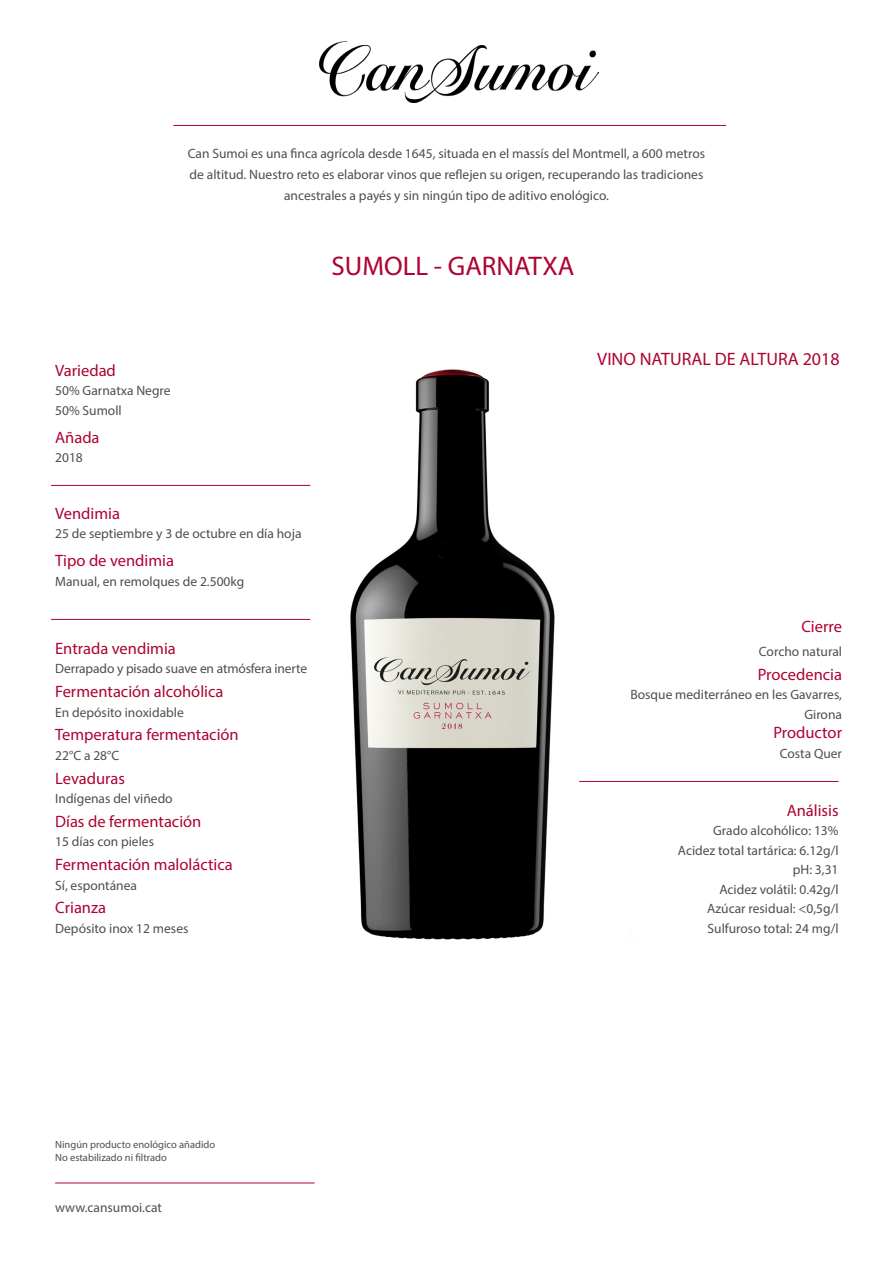
<style>
.page{position:relative;width:893px;height:1263px;background:#fff}
.page>*{position:absolute;margin:0;border:0;box-sizing:border-box;transform-origin:0 0}
.t1{font:27px "Myriad Pro";color:#ad0332}
.t2{font:18px "Myriad Pro";color:#ad0332}
.t3{font:16.5px "Myriad Pro";color:#ad0332}
.t4{font:13.5px/21px "Myriad Pro";color:#524d4a;text-align:center}
.t5{font:10.5px "Myriad Pro";color:#524d4a}
</style>
<div class="page">
<img style="left:319px;top:42px;width:279px;height:61px">
<img style="left:350px;top:369px;width:283px;height:571px">
<hr style="left:51px;top:485px;width:259px;height:1px;background:#ad0332">
<hr style="left:51px;top:619px;width:259px;height:1px;background:#ad0332">
<hr style="left:55px;top:1182px;width:260px;height:1px;background:#ad0332">
<hr style="left:579px;top:781px;width:259px;height:1px;background:#ad0332">
<hr style="left:173px;top:125px;width:553px;height:1px;background:#ad0332">
<p class="t4" style="left:188px;top:143px;width:519px">Can Sumoi es una finca agrícola desde 1645, situada en el massís del Montmell, a 600 metros</p>
<p class="t4" style="left:190px;top:164px;width:515px">de altitud. Nuestro reto es elaborar vinos que reflejen su origen, recuperando las tradiciones ancestrales a payés y sin ningún tipo de aditivo enológico.</p>
<p class="t1" style="left:332px;top:250px;width:244px">SUMOLL - GARNATXA</p>
<p class="t3" style="left:55px;top:360px;width:62px">Variedad</p>
<p class="t4" style="left:55px;top:380px;width:117px">50% Garnatxa Negre</p>
<p class="t4" style="left:55px;top:400px;width:68px">50% Sumoll</p>
<p class="t3" style="left:55px;top:427px;width:46px">Añada</p>
<p class="t4" style="left:55px;top:447px;width:29px">2018</p>
<p class="t3" style="left:55px;top:503px;width:66px">Vendimia</p>
<p class="t4" style="left:55px;top:523px;width:248px">25 de septiembre y 3 de octubre en día hoja</p>
<p class="t3" style="left:55px;top:550px;width:120px">Tipo de vendimia</p>
<p class="t4" style="left:55px;top:570px;width:191px">Manual, en remolques de 2.500kg</p>
<p class="t3" style="left:55px;top:638px;width:122px">Entrada vendimia</p>
<p class="t4" style="left:55px;top:658px;width:253px">Derrapado y pisado suave en atmósfera inerte</p>
<p class="t3" style="left:55px;top:681px;width:170px">Fermentación alcohólica</p>
<p class="t4" style="left:55px;top:701px;width:130px">En depósito inoxidable</p>
<p class="t3" style="left:55px;top:725px;width:185px">Temperatura fermentación</p>
<p class="t4" style="left:55px;top:744px;width:66px">22°C a 28°C</p>
<p class="t3" style="left:55px;top:768px;width:71px">Levaduras</p>
<p class="t4" style="left:55px;top:788px;width:119px">Indígenas del viñedo</p>
<p class="t3" style="left:55px;top:811px;width:148px">Días de fermentación</p>
<p class="t4" style="left:55px;top:831px;width:100px">15 días con pieles</p>
<p class="t3" style="left:55px;top:854px;width:179px">Fermentación maloláctica</p>
<p class="t4" style="left:55px;top:874px;width:83px">Sí, espontánea</p>
<p class="t3" style="left:55px;top:898px;width:52px">Crianza</p>
<p class="t4" style="left:55px;top:918px;width:135px">Depósito inox 12 meses</p>
<p class="t2" style="left:597px;top:348px;width:244px">VINO NATURAL DE ALTURA 2018</p>
<p class="t3" style="left:801px;top:617px;width:42px">Cierre</p>
<p class="t4" style="left:759px;top:641px;width:85px">Corcho natural</p>
<p class="t3" style="left:758px;top:664px;width:86px">Procedencia</p>
<p class="t4" style="left:630px;top:685px;width:213px;line-height:19.5px;text-align:right">Bosque mediterráneo en les Gavarres,<br>Girona</p>
<p class="t3" style="left:773px;top:723px;width:70px">Productor</p>
<p class="t4" style="left:780px;top:743px;width:64px">Costa Quer</p>
<p class="t3" style="left:787px;top:800px;width:53px">Análisis</p>
<p class="t4" style="left:713px;top:820px;width:127px">Grado alcohólico: 13%</p>
<p class="t4" style="left:678px;top:839px;width:162px">Acidez total tartárica: 6.12g/l</p>
<p class="t4" style="left:793px;top:859px;width:47px">pH: 3,31</p>
<p class="t4" style="left:719px;top:878px;width:121px">Acidez volátil: 0.42g/l</p>
<p class="t4" style="left:707px;top:898px;width:133px">Azúcar residual: &lt;0,5g/l</p>
<p class="t4" style="left:708px;top:917px;width:132px">Sulfuroso total: 24 mg/l</p>
<p class="t5" style="left:55px;top:1138px;width:162px">Ningún producto enológico añadido</p>
<p class="t5" style="left:55px;top:1151px;width:113px">No estabilizado ni filtrado</p>
<p class="t4" style="left:55px;top:1196px;width:108px">www.cansumoi.cat</p>
</div>
